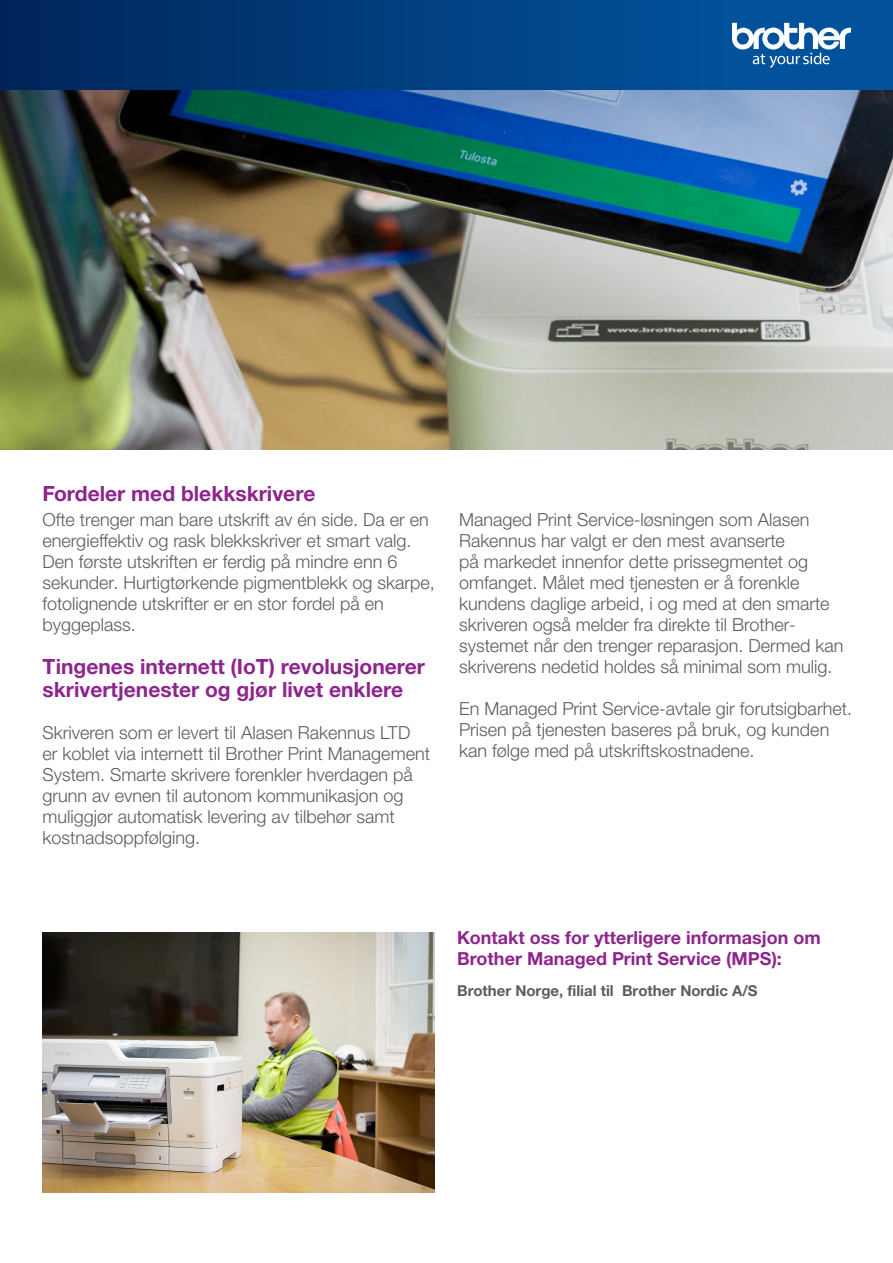
<style>
.page{position:relative;width:893px;height:1263px;background:#fff}
.page>*{position:absolute;margin:0;border:0;box-sizing:border-box;transform-origin:0 0}
.t1{font:700 21px/22.5px "Helvetica Neue LTW1 G";color:#8e258d}
.t2{font:300 18px/21px "Helvetica Neue LTW1 G";color:#5c5c5f}
.t3{font:700 18px/21px "Helvetica Neue LTW1 G";color:#8e258d}
.t4{font:700 15px "Helvetica Neue LTW1 G";color:#5c5c5f}
</style>
<div class="page">
<img style="left:0;top:89px;width:893px;height:361px">
<div style="left:0;top:0;width:733px;height:89px;background:linear-gradient(to right,#00255a,#01529c)"></div>
<div style="left:731px;top:0;width:162px;height:89px;background:#01519b"></div>
<svg style="left:732px;top:23px;width:119px;height:45px"></svg>
<img style="left:43px;top:932px;width:391px;height:261px">
<p class="t1" style="left:43px;top:482px;width:274px">Fordeler med blekkskrivere</p>
<p class="t2" style="left:43px;top:509px;width:394px">Ofte trenger man bare utskrift av én side. Da er en energieffektiv og rask blekkskriver et smart valg.<br>Den første utskriften er ferdig på mindre enn 6 sekunder. Hurtigtørkende pigmentblekk og skarpe, fotolignende utskrifter er en stor fordel på en byggeplass.</p>
<p class="t1" style="left:43px;top:655px;width:384px">Tingenes internett (IoT) revolusjonerer skrivertjenester og gjør livet enklere</p>
<p class="t2" style="left:43px;top:722px;width:389px">Skriveren som er levert til Alasen Rakennus LTD<br>er koblet via internett til Brother Print Management System. Smarte skrivere forenkler hverdagen på grunn av evnen til autonom kommunikasjon og muliggjør automatisk levering av tilbehør samt kostnadsoppfølging.</p>
<p class="t2" style="left:459px;top:509px;width:386px">Managed Print Service-løsningen som Alasen Rakennus har valgt er den mest avanserte<br>på markedet innenfor dette prissegmentet og omfanget. Målet med tjenesten er å forenkle kundens daglige arbeid, i og med at den smarte skriveren også melder fra direkte til Brother&shy;systemet når den trenger reparasjon. Dermed kan skriverens nedetid holdes så minimal som mulig.</p>
<p class="t2" style="left:459px;top:698px;width:394px">En Managed Print Service-avtale gir forutsigbarhet.<br>Prisen på tjenesten baseres på bruk, og kunden kan følge med på utskriftskostnadene.</p>
<p class="t3" style="left:457px;top:927px;width:365px">Kontakt oss for ytterligere informasjon om<br>Brother Managed Print Service (MPS):</p>
<p class="t4" style="left:457px;top:982px;width:302px">Brother Norge, filial til Brother Nordic A/S</p>
</div>
